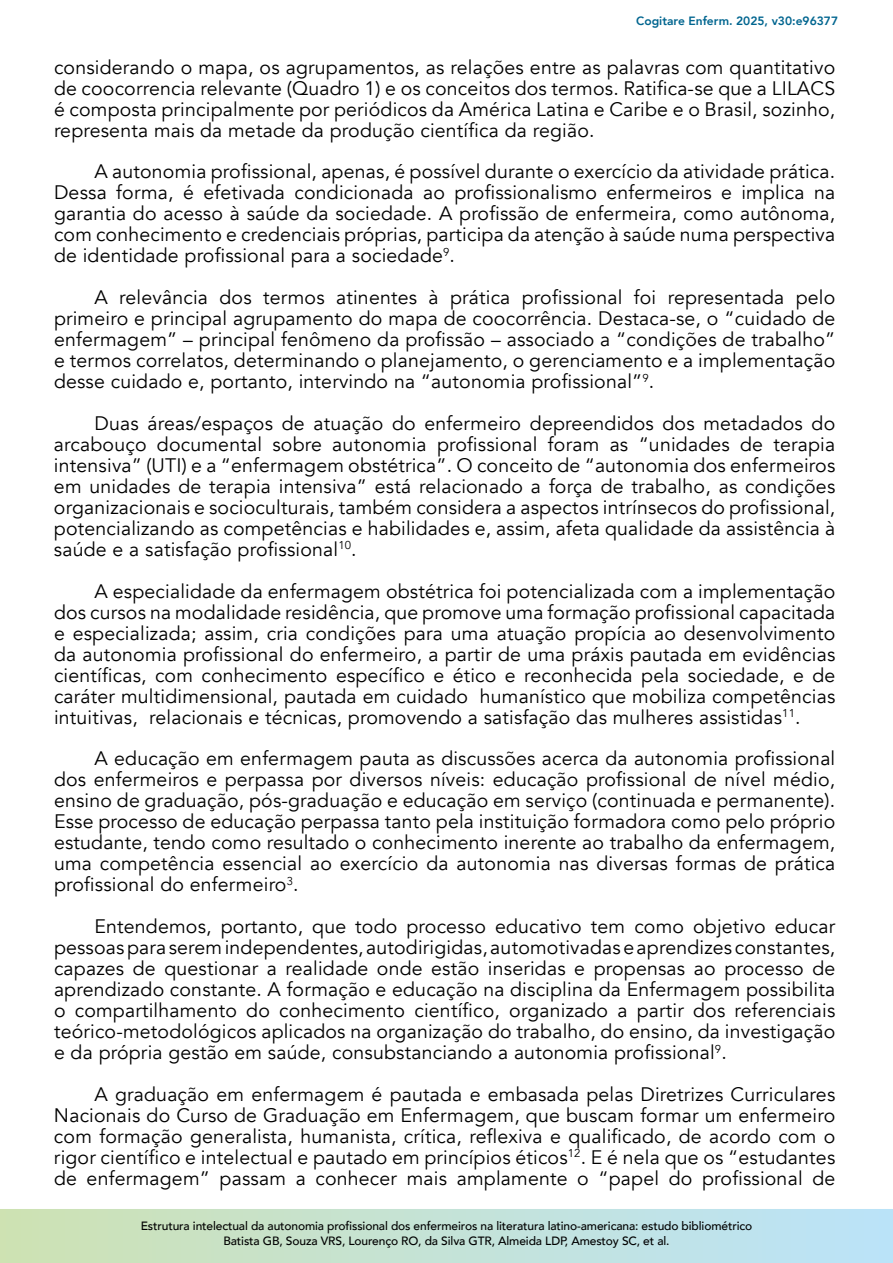
<style>
.page{position:relative;width:893px;height:1263px;background:#fff}
.page>*{position:absolute;margin:0;border:0;box-sizing:border-box;transform-origin:0 0}
.t1{font:19.5px/21px "Avenir";letter-spacing:.01em;color:#000;text-align:justify}
.t2{font:500 12px/15px "Avenir";letter-spacing:-.01em;color:#000;text-align:center}
.t3{font:800 12px "Avenir";color:#00658f}
</style>
<div class="page">
<svg style="left:0;top:1209px;width:893px;height:54px;background:#c4e2d6"></svg>
<p class="t3" style="left:636px;top:12px;width:203px">Cogitare Enferm. 2025, v30:e96377</p>
<p class="t1" style="left:54px;top:57px;width:783px">considerando o mapa, os agrupamentos, as relações entre as palavras com quantitativo de coocorrencia relevante (Quadro 1) e os conceitos dos termos. Ratifica-se que a LILACS é composta principalmente por periódicos da América Latina e Caribe e o Brasil, sozinho, representa mais da metade da produção científica da região.</p>
<p class="t1" style="left:54px;top:161px;width:783px;text-indent:40px">A autonomia profissional, apenas, é possível durante o exercício da atividade prática.<br>Dessa forma, é efetivada condicionada ao profissionalismo enfermeiros e implica na garantia do acesso à saúde da sociedade. A profissão de enfermeira, como autônoma, com conhecimento e credenciais próprias, participa da atenção à saúde numa perspectiva de identidade profissional para a sociedade<sup>9</sup>.</p>
<p class="t1" style="left:54px;top:287px;width:783px;text-indent:40px">A relevância dos termos atinentes à prática profissional foi representada pelo primeiro e principal agrupamento do mapa de coocorrência. Destaca-se, o “cuidado de enfermagem” – principal fenômeno da profissão – associado a “condições de trabalho” e termos correlatos, determinando o planejamento, o gerenciamento e a implementação desse cuidado e, portanto, intervindo na “autonomia profissional”<sup>9</sup>.</p>
<p class="t1" style="left:54px;top:413px;width:783px;text-indent:40px">Duas áreas/espaços de atuação do enfermeiro depreendidos dos metadados do arcabouço documental sobre autonomia profissional foram as “unidades de terapia intensiva” (UTI) e a “enfermagem obstétrica”. O conceito de “autonomia dos enfermeiros em unidades de terapia intensiva” está relacionado a força de trabalho, as condições organizacionais e socioculturais, também considera a aspectos intrínsecos do profissional, potencializando as competências e habilidades e, assim, afeta qualidade da assistência à saúde e a satisfação profissional<sup>10</sup>.</p>
<p class="t1" style="left:54px;top:581px;width:783px;text-indent:40px">A especialidade da enfermagem obstétrica foi potencializada com a implementação dos cursos na modalidade residência, que promove uma formação profissional capacitada e especializada; assim, cria condições para uma atuação propícia ao desenvolvimento da autonomia profissional do enfermeiro, a partir de uma práxis pautada em evidências científicas, com conhecimento específico e ético e reconhecida pela sociedade, e de caráter multidimensional, pautada em cuidado humanístico que mobiliza competências intuitivas, relacionais e técnicas, promovendo a satisfação das mulheres assistidas<sup>11</sup>.</p>
<p class="t1" style="left:54px;top:748px;width:783px;text-indent:40px">A educação em enfermagem pauta as discussões acerca da autonomia profissional dos enfermeiros e perpassa por diversos níveis: educação profissional de nível médio, ensino de graduação, pós-graduação e educação em serviço (continuada e permanente).<br>Esse processo de educação perpassa tanto pela instituição formadora como pelo próprio estudante, tendo como resultado o conhecimento inerente ao trabalho da enfermagem, uma competência essencial ao exercício da autonomia nas diversas formas de prática profissional do enfermeiro<sup>3</sup>.</p>
<p class="t1" style="left:54px;top:916px;width:783px;text-indent:40px">Entendemos, portanto, que todo processo educativo tem como objetivo educar pessoas para serem independentes, autodirigidas, automotivadas e aprendizes constantes, capazes de questionar a realidade onde estão inseridas e propensas ao processo de aprendizado constante. A formação e educação na disciplina da Enfermagem possibilita o compartilhamento do conhecimento científico, organizado a partir dos referenciais teórico-metodológicos aplicados na organização do trabalho, do ensino, da investigação e da própria gestão em saúde, consubstanciando a autonomia profissional<sup>9</sup>.</p>
<p class="t1" style="left:54px;top:1084px;width:783px;text-indent:40px">A graduação em enfermagem é pautada e embasada pelas Diretrizes Curriculares Nacionais do Curso de Graduação em Enfermagem, que buscam formar um enfermeiro com formação generalista, humanista, crítica, reflexiva e qualificado, de acordo com o rigor científico e intelectual e pautado em princípios éticos<sup>12</sup>. E é nela que os “estudantes de enfermagem” passam a conhecer mais amplamente o “papel do profissional de</p>
<p class="t2" style="left:141px;top:1218px;width:613px">Estrutura intelectual da autonomia profissional dos enfermeiros na literatura latino-americana: estudo bibliométrico<br>Batista GB, Souza VRS, Lourenço RO, da Silva GTR, Almeida LDP, Amestoy SC, et al.</p>
</div>
